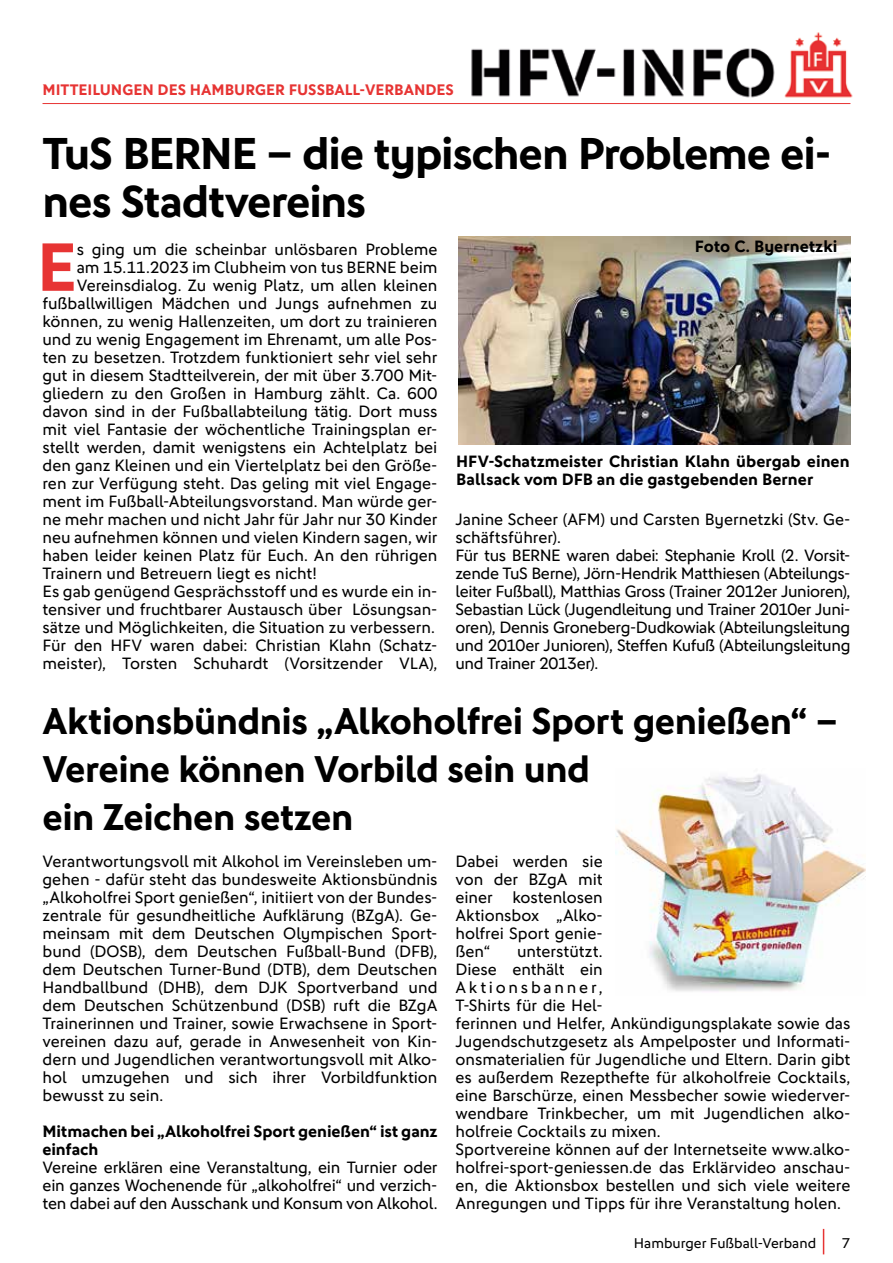
<style>
.page{position:relative;width:893px;height:1263px;background:#fff}
.page>*{position:absolute;margin:0;border:0;box-sizing:border-box;transform-origin:0 0}
.t1{font:700 68.7px "DFB Sans";color:#e73433}
.t2{font:700 45px/48px "DFB Sans";letter-spacing:-.03em;color:#000}
.t3{font:700 37.5px/48px "DFB Sans";letter-spacing:-.015em;color:#000}
.t4{font:16.5px/18px "DFB Sans";letter-spacing:-.005em;color:#000;text-align:justify}
.t5{font:700 16.5px/18px "DFB Sans";color:#000}
.t6{font:700 15.3px "DFB Sans";color:#e73433}
.t7{font:14.25px "DFB Sans";color:#000}
</style>
<div class="page">
<svg style="left:823px;top:1229px;width:1px;height:25px"></svg>
<hr style="left:43px;top:103px;width:807px;height:1px;background:#e73433">
<img style="left:471px;top:32px;width:382px;height:66px">
<img style="left:459px;top:237px;width:391px;height:207px">
<img style="left:615px;top:774px;width:251px;height:218px">
<p class="t6" style="left:43px;top:80px;width:413px">MITTEILUNGEN DES HAMBURGER FUSSBALL-VERBANDES</p>
<h2 class="t2" style="left:43px;top:128px;width:790px">TuS BERNE – die typischen Probleme ei&shy;nes Stadtvereins</h2>
<h1 class="t1" style="left:37px;top:226px;width:42px">E</h1>
<p class="t4" style="left:77px;top:240px;width:362px">s ging um die scheinbar unlösbaren Probleme</p>
<p class="t5" style="left:695px;top:237px;width:144px">Foto C. Byernetzki</p>
<p class="t4" style="left:77px;top:258px;width:362px">am 15.11.2023 im Clubheim von tus BERNE beim</p>
<p class="t4" style="left:77px;top:276px;width:362px">Vereinsdialog. Zu wenig Platz, um allen kleinen</p>
<p class="t4" style="left:43px;top:294px;width:396px">fußballwilligen Mädchen und Jungs aufnehmen zu</p>
<p class="t4" style="left:43px;top:312px;width:396px">können, zu wenig Hallenzeiten, um dort zu trainieren</p>
<p class="t4" style="left:43px;top:330px;width:396px">und zu wenig Engagement im Ehrenamt, um alle Pos-</p>
<p class="t4" style="left:43px;top:348px;width:396px">ten zu besetzen. Trotzdem funktioniert sehr viel sehr</p>
<p class="t4" style="left:43px;top:366px;width:396px">gut in diesem Stadtteilverein, der mit über 3.700 Mit-</p>
<p class="t4" style="left:43px;top:384px;width:396px">gliedern zu den Großen in Hamburg zählt. Ca. 600</p>
<p class="t4" style="left:43px;top:402px;width:396px">davon sind in der Fußballabteilung tätig. Dort muss</p>
<p class="t4" style="left:43px;top:420px;width:396px">mit viel Fantasie der wöchentliche Trainingsplan er-</p>
<p class="t4" style="left:43px;top:438px;width:396px">stellt werden, damit wenigstens ein Achtelplatz bei</p>
<p class="t4" style="left:43px;top:456px;width:396px">den ganz Kleinen und ein Viertelplatz bei den Größe-</p>
<p class="t4" style="left:43px;top:474px;width:396px">ren zur Verfügung steht. Das geling mit viel Engage-</p>
<p class="t4" style="left:43px;top:492px;width:396px">ment im Fußball-Abteilungsvorstand. Man würde ger-</p>
<p class="t4" style="left:43px;top:510px;width:396px">ne mehr machen und nicht Jahr für Jahr nur 30 Kinder</p>
<p class="t4" style="left:43px;top:528px;width:396px">neu aufnehmen können und vielen Kindern sagen, wir</p>
<p class="t4" style="left:43px;top:546px;width:396px">haben leider keinen Platz für Euch. An den rührigen</p>
<p class="t4" style="left:43px;top:564px;width:276px">Trainern und Betreuern liegt es nicht!</p>
<p class="t4" style="left:43px;top:582px;width:396px">Es gab genügend Gesprächsstoff und es wurde ein in-</p>
<p class="t4" style="left:43px;top:600px;width:396px">tensiver und fruchtbarer Austausch über Lösungsan-</p>
<p class="t4" style="left:43px;top:618px;width:394px">sätze und Möglichkeiten, die Situation zu verbessern.</p>
<p class="t4" style="left:43px;top:636px;width:396px">Für den HFV waren dabei: Christian Klahn (Schatz-</p>
<p class="t4" style="left:43px;top:654px;width:396px">meister), Torsten Schuhardt (Vorsitzender VLA),</p>
<p class="t5" style="left:456px;top:452px;width:395px">HFV-Schatzmeister Christian Klahn übergab einen<br>Ballsack vom DFB an die gastgebenden Berner</p>
<p class="t4" style="left:455px;top:510px;width:396px;text-align:left">Janine Scheer (AFM) und Carsten Byernetzki (Stv. Ge&shy;schäftsführer).<br>Für tus BERNE waren dabei: Stephanie Kroll (2. Vorsit&shy;zende TuS Berne), Jörn-Hendrik Matthiesen (Abteilungs&shy;leiter Fußball), Matthias Gross (Trainer 2012er Junioren), Sebastian Lück (Jugendleitung und Trainer 2010er Juni&shy;oren), Dennis Groneberg-Dudkowiak (Abteilungsleitung und 2010er Junioren), Steffen Kufuß (Abteilungsleitung und Trainer 2013er).</p>
<h3 class="t3" style="left:43px;top:697px;width:797px">Aktionsbündnis „Alkoholfrei Sport genießen“ –<br>Vereine können Vorbild sein und<br>ein Zeichen setzen</h3>
<p class="t4" style="left:43px;top:852px;width:396px">Verantwortungsvoll mit Alkohol im Vereinsleben um&shy;gehen - dafür steht das bundesweite Aktionsbündnis „Alkoholfrei Sport genießen“, initiiert von der Bundes&shy;zentrale für gesundheitliche Aufklärung (BZgA). Ge&shy;meinsam mit dem Deutschen Olympischen Sport&shy;bund (DOSB), dem Deutschen Fußball-Bund (DFB), dem Deutschen Turner-Bund (DTB), dem Deutschen Handballbund (DHB), dem DJK Sportverband und dem Deutschen Schützenbund (DSB) ruft die BZgA Trainerinnen und Trainer, sowie Erwachsene in Sport&shy;vereinen dazu auf, gerade in Anwesenheit von Kin&shy;dern und Jugendlichen verantwortungsvoll mit Alko&shy;hol umzugehen und sich ihrer Vorbildfunktion bewusst zu sein.</p>
<p class="t5" style="left:43px;top:1122px;width:396px">Mitmachen bei „Alkoholfrei Sport genießen“ ist ganz einfach</p>
<p class="t4" style="left:43px;top:1158px;width:396px">Vereine erklären eine Veranstaltung, ein Turnier oder ein ganzes Wochenende für „alkoholfrei“ und verzich&shy;ten dabei auf den Ausschank und Konsum von Alkohol.</p>
<p class="t4" style="left:455px;top:852px;width:149px">Dabei werden sie von der BZgA mit einer kostenlosen Aktionsbox „Alko&shy;holfrei Sport genie&shy;ßen“</p>
<p class="t4" style="left:455px;top:942px;width:396px;text-align:left;text-indent:62px">unterstützt.<br>Diese enthält ein<br>Aktionsbanner,<br>T-Shirts für die Hel-<br>ferinnen und Helfer, Ankündigungsplakate sowie das Jugendschutzgesetz als Ampelposter und Informati&shy;onsmaterialien für Jugendliche und Eltern. Darin gibt es außerdem Rezepthefte für alkoholfreie Cocktails, eine Barschürze, einen Messbecher sowie wiederver&shy;wendbare Trinkbecher, um mit Jugendlichen alko&shy;holfreie Cocktails zu mixen.<br>Sportvereine können auf der Internetseite www.alko&shy;holfrei-sport-geniessen.de das Erklärvideo anschau&shy;en, die Aktionsbox bestellen und sich viele weitere Anregungen und Tipps für ihre Veranstaltung holen.</p>
<p class="t7" style="left:634px;top:1235px;width:184px">Hamburger Fußball-Verband</p>
<p class="t7" style="left:842px;top:1235px;width:10px">7</p>
</div>
